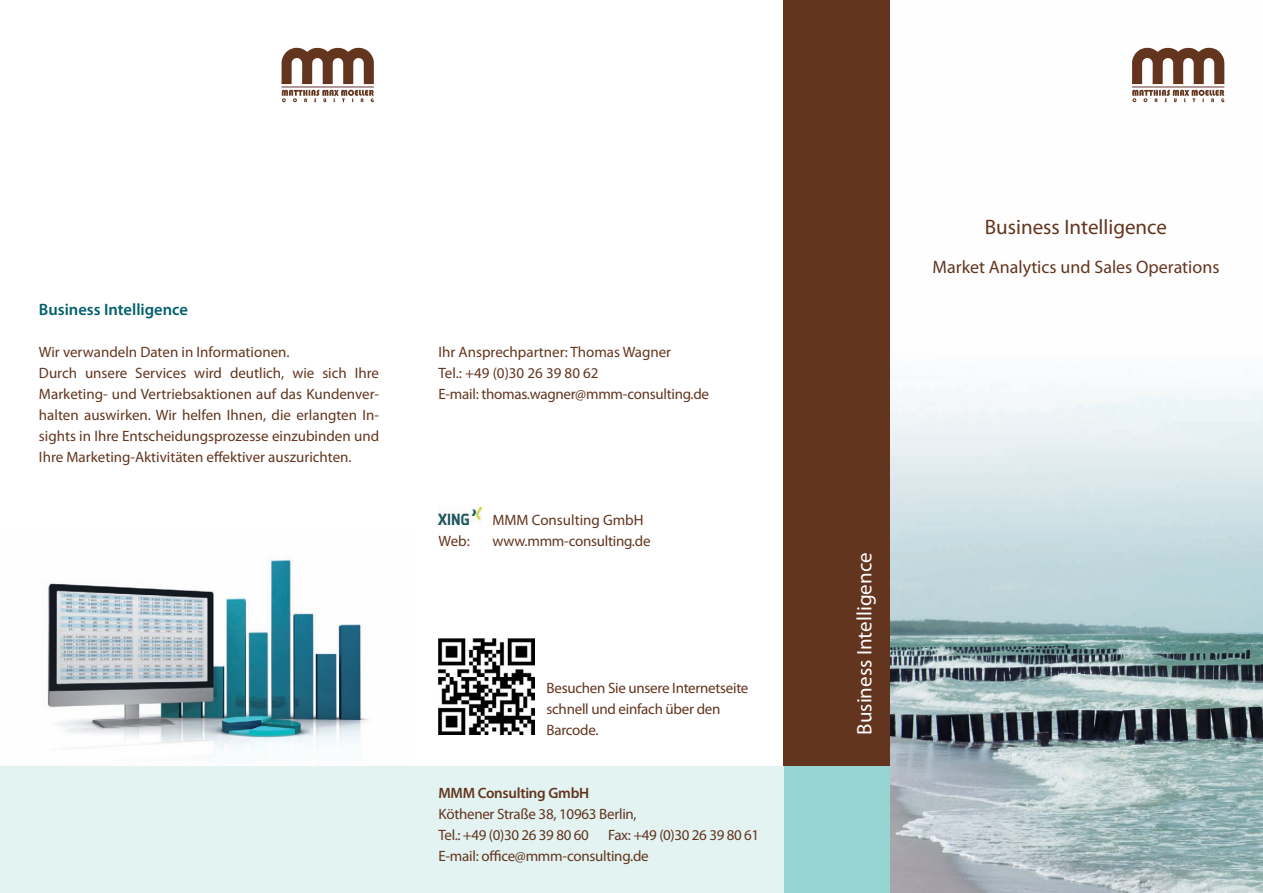
<style>
.page{position:relative;width:1263px;height:893px;background:#fff}
.page>*{position:absolute;margin:0;border:0;box-sizing:border-box;transform-origin:0 0}
.fett_türkis{font:21px "Myriad Pro";color:#fff}
.fett_türkis-2{font:21px "Myriad Pro";color:#63351e}
.fett_türkis-3{font:18px "Myriad Pro";color:#63351e}
.Tabllenü-braun{font:600 16.5px "Myriad Pro";color:#00606c}
.Text{font:15px/21px "Myriad Pro";letter-spacing:-.02em;color:#63351e}
.Text-2{font:15px/21px "Myriad Pro";color:#63351e}
.s1{font-weight:600}
</style>
<div class="page">
<img style="left:47px;top:559px;width:322px;height:195px">
<div style="left:784px;top:0;width:116px;height:766px;background:#63351e"></div>
<div style="left:784px;top:766px;width:122px;height:127px;background:#96d5d2"></div>
<img style="left:891px;top:0;width:372px;height:893px">
<div style="left:0;top:766px;width:784px;height:127px;background:#e2f3f2"></div>
<svg style="left:281px;top:48px;width:93px;height:36px"></svg>
<svg style="left:282px;top:90px;width:92px;height:12px"></svg>
<hr style="left:281px;top:87px;width:93px;height:1px;background:#643431">
<svg style="left:1132px;top:48px;width:92px;height:36px"></svg>
<svg style="left:1132px;top:90px;width:92px;height:12px"></svg>
<hr style="left:1132px;top:87px;width:92px;height:1px;background:#643431">
<img style="left:438px;top:508px;width:44px;height:17px">
<img style="left:438px;top:639px;width:97px;height:96px">
<p class="Tabllenü-braun" style="left:39px;top:299px;width:151px">Business Intelligence</p>
<p class="Text-2" style="left:39px;top:341px;width:252px">Wir verwandeln Daten in Informationen.</p>
<p class="Text" style="left:39px;top:362px;width:342px;text-align:justify">Durch unsere Services wird deutlich, wie sich Ihre Marketing- und Vertriebsaktionen auf das Kundenver&shy;halten auswirken. Wir helfen Ihnen, die erlangten In&shy;sights in Ihre Entscheidungsprozesse einzubinden und Ihre Marketing-Aktivitäten effektiver auszurichten.</p>
<p class="Text-2" style="left:438px;top:341px;width:234px">Ihr Ansprechpartner: Thomas Wagner<br>Tel.: +49 (0)30 26 39 80 62</p>
<p class="Text" style="left:438px;top:383px;width:272px">E-mail: thomas.wagner@mmm-consulting.de</p>
<p class="Text-2" style="left:492px;top:509px;width:153px">MMM Consulting GmbH</p>
<p class="Text" style="left:438px;top:530px;width:33px">Web:</p>
<p class="Text" style="left:492px;top:530px;width:159px">www.mmm-consulting.de</p>
<p class="Text" style="left:546px;top:677px;width:203px">Besuchen Sie unsere Internetseite schnell und einfach über den<br>Barcode.</p>
<p class="Text" style="left:438px;top:782px;width:200px"><span class="s1">MMM Consulting GmbH<br></span>Köthener Straße 38, 10963 Berlin,<br>Tel.: +49 (0)30 26 39 80 60</p>
<p class="Text" style="left:438px;top:824px;width:322px;text-indent:170px">Fax: +49 (0)30 26 39 80 61<br>E-mail: office@mmm-consulting.de</p>
<p class="fett_türkis-2" style="left:985px;top:214px;width:184px">Business Intelligence</p>
<p class="fett_türkis-3" style="left:932px;top:256px;width:288px">Market Analytics und Sales Operations</p>
<p class="fett_türkis" style="left:851px;top:735px;width:184px;rotate:-90deg">Business Intelligence</p>
</div>
